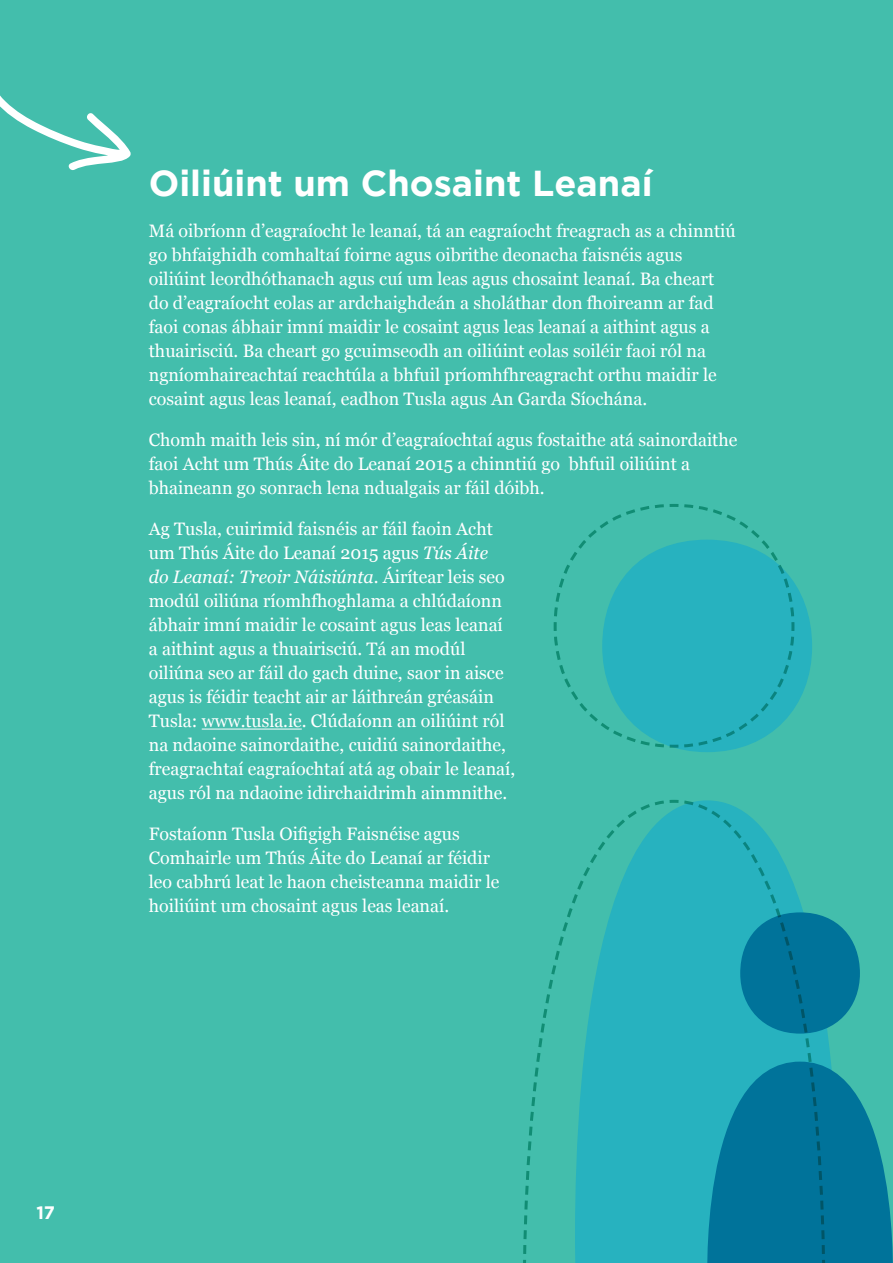
<style>
.page{position:relative;width:893px;height:1263px;background:#43beac}
.page>*{position:absolute;margin:0;border:0;box-sizing:border-box;transform-origin:0 0}
.t1{font:700 36px "Gotham";color:#fff}
.t2{font:18px/24px "Georgia";color:#fff}
.t3{font:700 18px "Gotham";color:#fff}
.s1{font-style:italic}
</style>
<div class="page">
<div style="left:602px;top:540px;width:210px;height:212px;background:#27b2bf;border-radius:50%"></div>
<svg style="left:827px;top:1061px;width:66px;height:202px"></svg>
<div style="left:740px;top:912px;width:120px;height:121px;background:#00739a;border-radius:50%"></div>
<svg style="left:523px;top:800px;width:304px;height:463px"></svg>
<svg style="left:553px;top:504px;width:243px;height:245px"></svg>
<svg style="left:0;top:95px;width:131px;height:76px"></svg>
<hr style="left:202px;top:729px;width:100px;height:1px;background:#fff">
<h1 class="t1" style="left:149px;top:163px;width:505px">Oiliúint um Chosaint Leanaí</h1>
<p class="t2" style="left:149px;top:219px;width:588px">Má oibríonn d’eagraíocht le leanaí, tá an eagraíocht freagrach as a chinntiú go bhfaighidh comhaltaí foirne agus oibrithe deonacha faisnéis agus oiliúint leordhóthanach agus cuí um leas agus chosaint leanaí. Ba cheart do d’eagraíocht eolas ar ardchaighdeán a sholáthar don fhoireann ar fad faoi conas ábhair imní maidir le cosaint agus leas leanaí a aithint agus a thuairisciú. Ba cheart go gcuimseodh an oiliúint eolas soiléir faoi ról na ngníomhaireachtaí reachtúla a bhfuil príomhfhreagracht orthu maidir le cosaint agus leas leanaí, eadhon Tusla agus An Garda Síochána.</p>
<p class="t2" style="left:149px;top:428px;width:590px">Chomh maith leis sin, ní mór d’eagraíochtaí agus fostaithe atá sainordaithe faoi Acht um Thús Áite do Leanaí 2015 a chinntiú go bhfuil oiliúint a bhaineann go sonrach lena ndualgais ar fáil dóibh.</p>
<p class="t2" style="left:149px;top:517px;width:368px">Ag Tusla, cuirimid faisnéis ar fáil faoin Acht um Thús Áite do Leanaí 2015 agus <span class="s1">Tús Áite<br>do Leanaí: Treoir Náisiúnta</span>. Áirítear leis seo modúl oiliúna ríomhfhoghlama a chlúdaíonn ábhair imní maidir le cosaint agus leas leanaí a aithint agus a thuairisciú. Tá an modúl oiliúna seo ar fáil do gach duine, saor in aisce agus is féidir teacht air ar láithreán gréasáin Tusla: www.tusla.ie. Clúdaíonn an oiliúint ról na ndaoine sainordaithe, cuidiú sainordaithe, freagrachtaí eagraíochtaí atá ag obair le leanaí, agus ról na ndaoine idirchaidrimh ainmnithe.</p>
<p class="t2" style="left:149px;top:822px;width:352px">Fostaíonn Tusla Oifigigh Faisnéise agus Comhairle um Thús Áite do Leanaí ar féidir leo cabhrú leat le haon cheisteanna maidir le hoiliúint um chosaint agus leas leanaí.</p>
<p class="t3" style="left:36px;top:1202px;width:20px">17</p>
</div>
